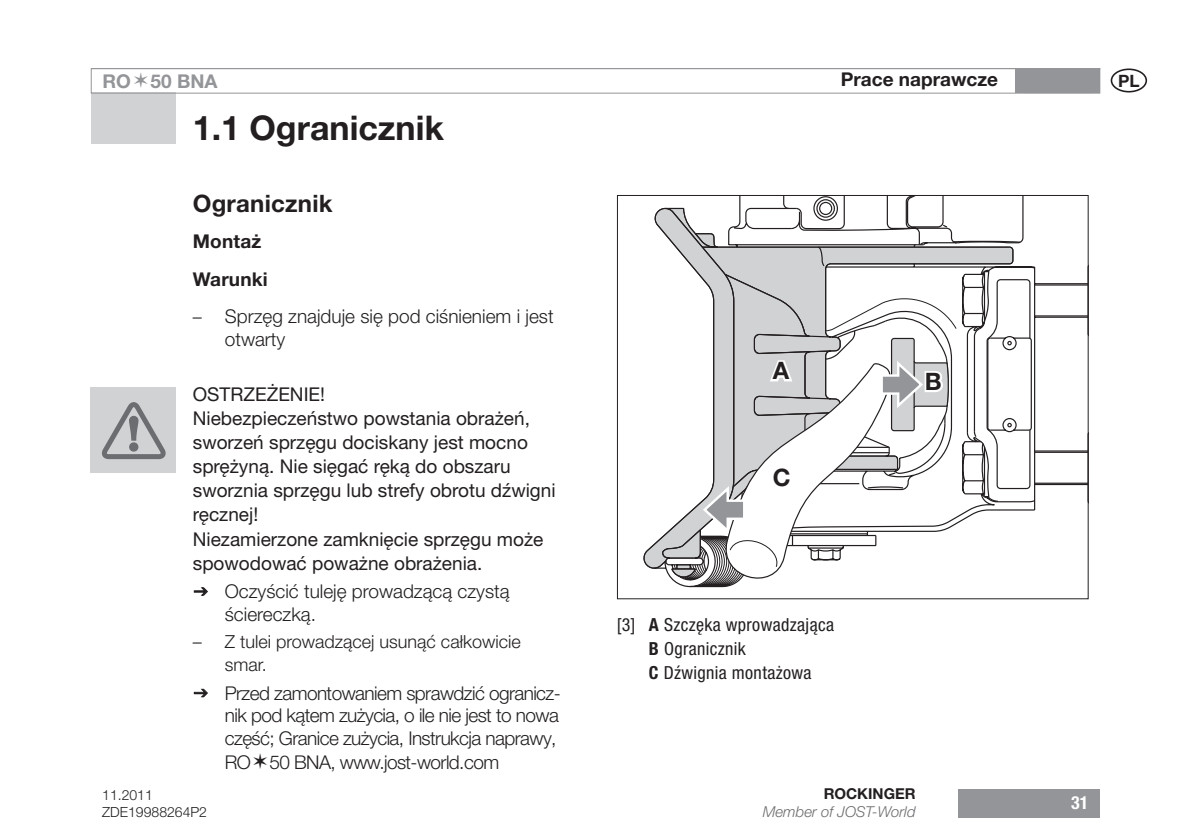
<style>
.page{position:relative;width:1191px;height:840px;background:#fff}
.page>*{position:absolute;margin:0;border:0;box-sizing:border-box;transform-origin:0 0}
.t1{font:700 34px "Helvetica Neue LT Pro";color:#231f20}
.t2{font:700 24px "Helvetica Neue LT Pro";letter-spacing:.01em;color:#231f20}
.t3{font:19px/24px "Helvetica Neue LT Pro";color:#231f20}
.t4{font:300 19px/23.2px "Helvetica Neue LT Pro";letter-spacing:-.03em;color:#231f20}
.t5{font:300 19px/22.8px "Helvetica Neue LT Pro";color:#231f20}
.t6{font:700 19px/38.2px "Helvetica Neue LT Pro";color:#231f20}
.t7{font:700 19px "Helvetica Neue LT Pro";color:#939598}
.t8{font:condensed 18px/24px "Helvetica Neue LT Pro";letter-spacing:.02em;color:#231f20}
.t9{font:300 18px/22.8px "Helvetica Neue LT Pro";color:#231f20}
.t10{font:700 condensed 18px "Helvetica Neue LT Pro";color:#fff}
.t11{font:700 17px "Helvetica Neue LT Pro";color:#231f20}
.t12{font:italic 300 15px "Helvetica Neue LT Pro";color:#6c6d70}
.t13{font:700 15px "Helvetica Neue LT Pro";color:#231f20}
.t14{font:300 14px/16.8px "Helvetica Neue LT Pro";color:#231f20}
.s1{font-size:18px}
.s2{font-weight:700}
</style>
<div class="page">
<div style="left:958px;top:788px;width:142px;height:28px;background:#939598"></div>
<div style="left:1015px;top:69px;width:85px;height:24px;background:#939598"></div>
<div style="left:91px;top:93px;width:85px;height:51px;background:#d1d2d4"></div>
<div style="left:91px;top:68px;width:1009px;height:26px;border:1px solid #939598"></div>
<div style="left:1110px;top:68px;width:37px;height:24px;border:2px solid #231f20;border-radius:50%"></div>
<div style="left:1023px;top:68px;width:68px;height:25px;background:#939598"></div>
<div style="left:92px;top:387px;width:84px;height:85px;background:#d1d2d4"></div>
<svg style="left:102px;top:402px;width:64px;height:57px"></svg>
<svg style="left:643px;top:195px;width:445px;height:391px"></svg>
<svg style="left:193px;top:587px;width:15px;height:9px"></svg>
<svg style="left:193px;top:688px;width:15px;height:10px"></svg>
<p class="t7" style="left:102px;top:69px;width:116px">RO 50 BNA</p>
<h1 class="t1" style="left:193px;top:106px;width:253px">1.1 Ogranicznik</h1>
<p class="t2" style="left:193px;top:188px;width:141px">Ogranicznik</p>
<p class="t6" style="left:193px;top:221px;width:77px">Montaż<br>Warunki</p>
<p class="t5" style="left:225px;top:304px;width:330px;text-indent:-32px"><span class="s1">–</span> Sprzęg znajduje się pod ciśnieniem i jest otwarty</p>
<p class="t3" style="left:193px;top:382px;width:364px">OSTRZEŻEN IE!<br>Niebezpieczeństwo powstania obrażeń, sworzeń sprzęgu dociskany jest mocno sprężyną. Nie sięgać ręką do obszaru sworznia sprzęgu lub strefy obrotu dźwigni ręcznej!<br>Niezamierzone zamknięcie sprzęgu może spowodować poważne obrażenia.</p>
<p class="t5" style="left:225px;top:579px;width:286px">Oczyścić tuleję prowadzącą czystą ściereczką.</p>
<p class="t9" style="left:225px;top:629px;width:297px;text-indent:-32px">– Z tulei prowadzącej usunąć całkowicie smar.</p>
<p class="t4" style="left:225px;top:680px;width:337px">Przed zamontowaniem sprawdzić ogranicz&shy;nik pod kątem zużycia, o ile nie jest to nowa część; Granice zużycia, Instrukcja naprawy, RO 50 BNA, www.jost-world.com</p>
<p class="t6" style="left:841px;top:59px;width:159px">Prace naprawcze</p>
<p class="t11" style="left:1118px;top:70px;width:23px">PL</p>
<p class="t2" style="left:773px;top:355px;width:18px">A</p>
<p class="t2" style="left:773px;top:462px;width:19px">C</p>
<p class="t8" style="left:649px;top:611px;width:187px;text-indent:-32px">[3] <span class="s2">A</span> Szczęka wprowadzająca<br><span class="s2">B</span> Ogranicznik<br><span class="s2">C</span> Dźwignia montażowa</p>
<p class="t2" style="left:925px;top:366px;width:18px">B</p>
<p class="t14" style="left:102px;top:786px;width:106px">11.2011<br>ZDE19988264P2</p>
<p class="t13" style="left:823px;top:784px;width:93px">ROCKINGER</p>
<p class="t12" style="left:762px;top:802px;width:154px">Member of JOST-World</p>
<p class="t10" style="left:1071px;top:791px;width:19px">31</p>
</div>
